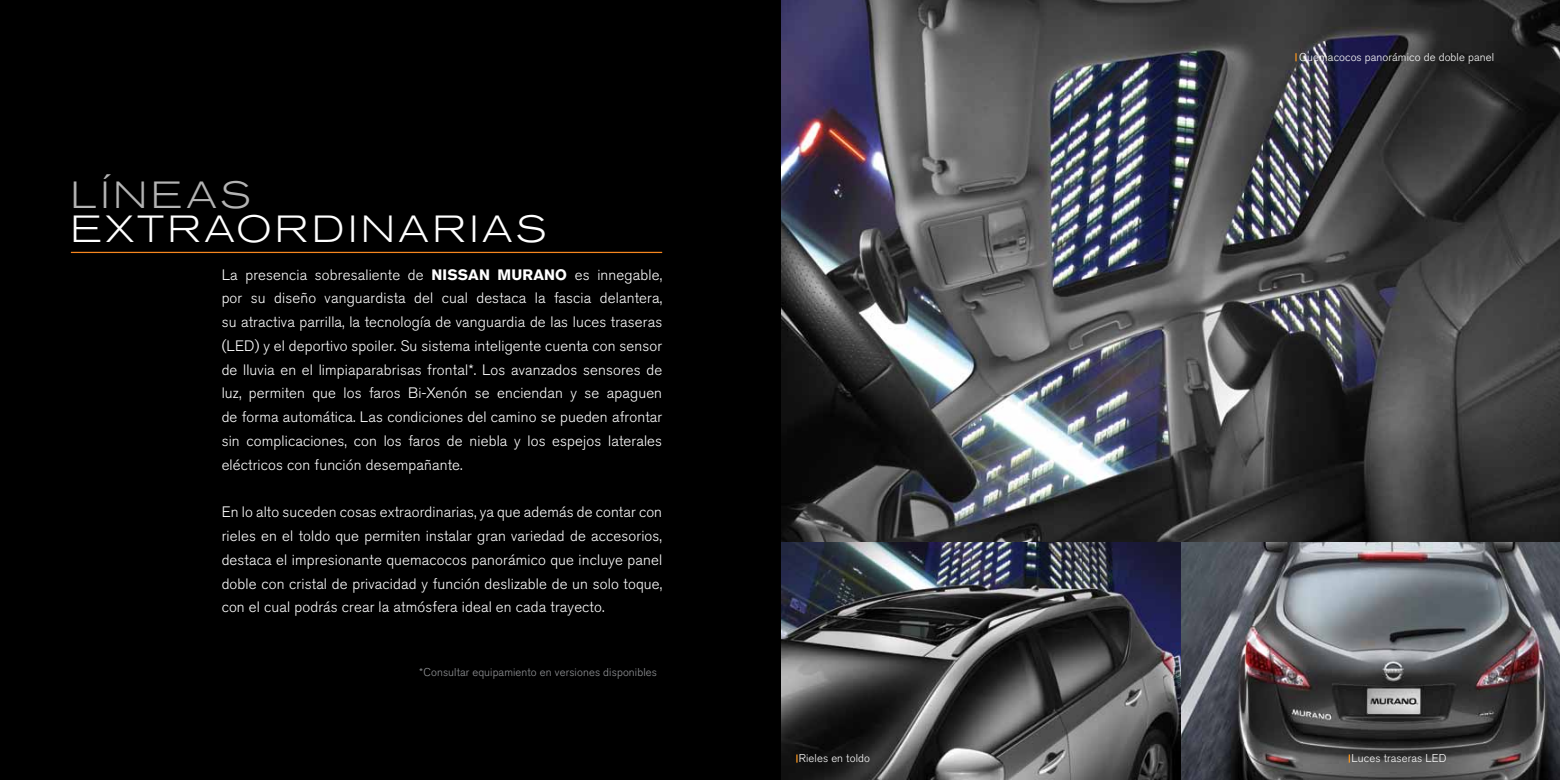
<style>
.page{position:relative;width:1560px;height:780px;background:#fff}
.page>*{position:absolute;margin:0;border:0;box-sizing:border-box;transform-origin:0 0}
.t1{font:300 expanded 37.5px "Akzidenz Grotesk BQ";color:#fff}
.t2{font:300 expanded 37.5px "Akzidenz Grotesk BQ";color:#b3b3b3}
.t3{font:300 15px/23.8px "Akzidenz Grotesk BQ";letter-spacing:.01em;color:#fff;text-align:justify}
.t4{font:300 11.25px "Akzidenz Grotesk BQ";letter-spacing:.01em;color:#fff}
.t5{font:300 11.25px "Akzidenz Grotesk BQ";letter-spacing:.01em;color:#939598}
.s1{font-weight:700}
</style>
<div class="page">
<div style="left:0;top:0;width:1559px;height:780px;background:#000"></div>
<img style="left:1180px;top:541px;width:379px;height:239px">
<img style="left:781px;top:541px;width:399px;height:239px">
<img style="left:781px;top:0;width:778px;height:541px">
<hr style="left:71px;top:252px;width:591px;height:1px;background:#f6861f">
<h1 class="t2" style="left:71px;top:173px;width:77px">LÍNEAS</h1>
<h1 class="t1" style="left:71px;top:207px;width:102px">EXTRAOR</h1>
<h1 class="t1" style="left:312px;top:207px;width:64px">DINARIA</h1>
<h1 class="t1" style="left:516px;top:207px;width:32px">S</h1>
<p class="t3" style="left:222px;top:263px;width:442px">La presencia sobresaliente de <span class="s1">NISSAN MURANO</span> es innegable, por su diseño vanguardista del cual destaca la fascia delantera, su atractiva parrilla, la tecnología de vanguardia de las luces traseras (LED) y el deportivo spoiler. Su sistema inteligente cuenta con sensor de lluvia en el limpiaparabrisas frontal*. Los avanzados sensores de luz, permiten que los faros Bi-Xenón se enciendan y se apaguen de forma automática. Las condiciones del camino se pueden afrontar sin complicaciones, con los faros de niebla y los espejos laterales eléctricos con función desempañante.</p>
<p class="t3" style="left:222px;top:500px;width:442px">En lo alto suceden cosas extraordinarias, ya que además de contar con rieles en el toldo que permiten instalar gran variedad de accesorios, destaca el impresionante quemacocos panorámico que incluye panel doble con cristal de privacidad y función deslizable de un solo toque, con el cual podrás crear la atmósfera ideal en cada trayecto.</p>
<p class="t5" style="left:419px;top:665px;width:239px">*Consultar equipamiento en versiones disponibles</p>
<p class="t4" style="left:1298px;top:51px;width:196px">Quemacocos panorámico de doble panel</p>
<p class="t4" style="left:798px;top:752px;width:73px">Rieles en toldo</p>
<p class="t4" style="left:1351px;top:752px;width:96px">Luces traseras LED</p>
</div>
